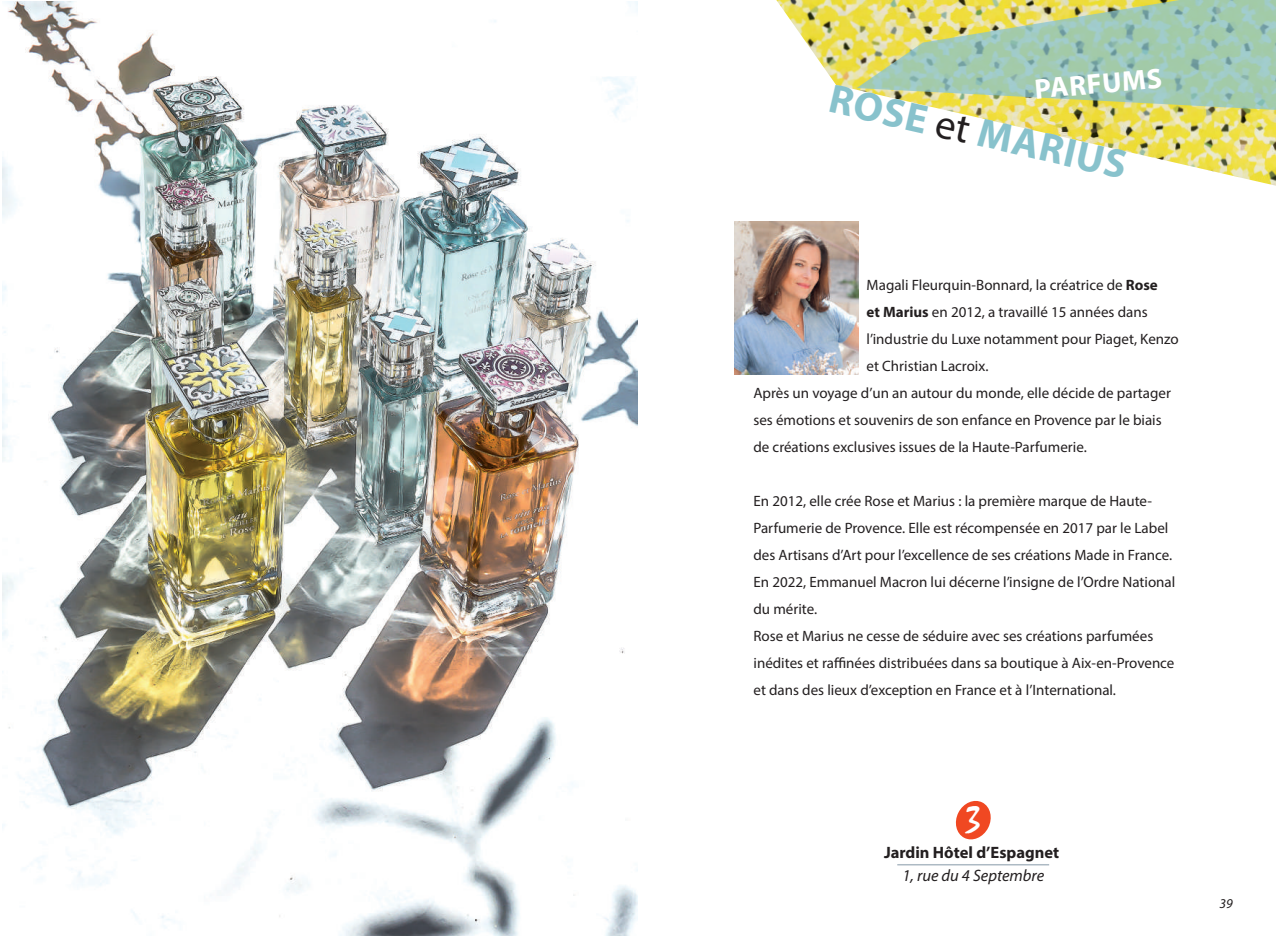
<style>
.page{position:relative;width:1276px;height:936px;background:#fff}
.page>*{position:absolute;margin:0;border:0;box-sizing:border-box;transform-origin:0 0}
.t1{font:700 40.95px "Myriad Pro";color:#88c2cc}
.t2{font:39px "Mistral";color:#fff}
.t3{font:700 28.5px "Myriad Pro";color:#fff}
.t4{font:700 16.5px "Myriad Pro";color:#231f20}
.t5{font:italic 16.5px "Myriad Pro";color:#231f20}
.t6{font:15px/27px "Myriad Pro";color:#231f20}
.t7{font:italic 13.5px "Myriad Pro";color:#231f20}
.s1{font-weight:400;color:#231f20}
.s2{font-weight:700}
</style>
<div class="page">
<img style="left:2px;top:2px;width:635px;height:933px">
<img style="left:776px;top:0;width:500px;height:186px">
<svg style="left:856px;top:0;width:420px;height:112px;background:#b5cd9e"></svg>
<img style="left:735px;top:221px;width:123px;height:153px">
<svg style="left:955px;top:801px;width:36px;height:39px"></svg>
<hr style="left:897px;top:863px;width:152px;height:2px;background:#adbac4">
<h3 class="t3" style="left:1033px;top:71px;width:129px;rotate:-5deg">Parf ums</h3>
<h1 class="t1" style="left:836px;top:72px;width:305px;rotate:13deg">Rose <span class="s1">et</span> Marius</h1>
<p class="t6" style="left:866px;top:271px;width:293px">Magali Fleurquin-Bonnard, la créatrice de <span class="s2">Rose</span></p>
<p class="t6" style="left:866px;top:298px;width:282px"><span class="s2">et Marius</span> en 2012, a travaillé 15 années dans</p>
<p class="t6" style="left:866px;top:325px;width:314px">l’industrie du Luxe notamment pour Piaget, Kenzo</p>
<p class="t6" style="left:866px;top:352px;width:123px">et Christian Lacroix.</p>
<p class="t6" style="left:753px;top:379px;width:419px">Après un voyage d’un an autour du monde, elle décide de partager</p>
<p class="t6" style="left:753px;top:406px;width:410px">ses émotions et souvenirs de son enfance en Provence par le biais</p>
<p class="t6" style="left:753px;top:433px;width:335px">de créations exclusives issues de la Haute-Parfumerie.</p>
<p class="t6" style="left:753px;top:487px;width:423px">En 2012, elle crée Rose et Marius : la première marque de Haute-Parfumerie de Provence. Elle est récompensée en 2017 par le Label des Artisans d’Art pour l’excellence de ses créations Made in France.<br>En 2022, Emmanuel Macron lui décerne l’insigne de l’Ordre National du mérite.<br>Rose et Marius ne cesse de séduire avec ses créations parfumées inédites et raffinées distribuées dans sa boutique à Aix-en-Provence et dans des lieux d’exception en France et à l’International.</p>
<h2 class="t2" style="left:965px;top:797px;width:17px">3</h2>
<p class="t5" style="left:902px;top:864px;width:143px">1, rue du 4 Septembre</p>
<p class="t4" style="left:884px;top:841px;width:177px">Jardin Hôtel d’Espagnet</p>
<p class="t7" style="left:1219px;top:894px;width:15px">39</p>
</div>
